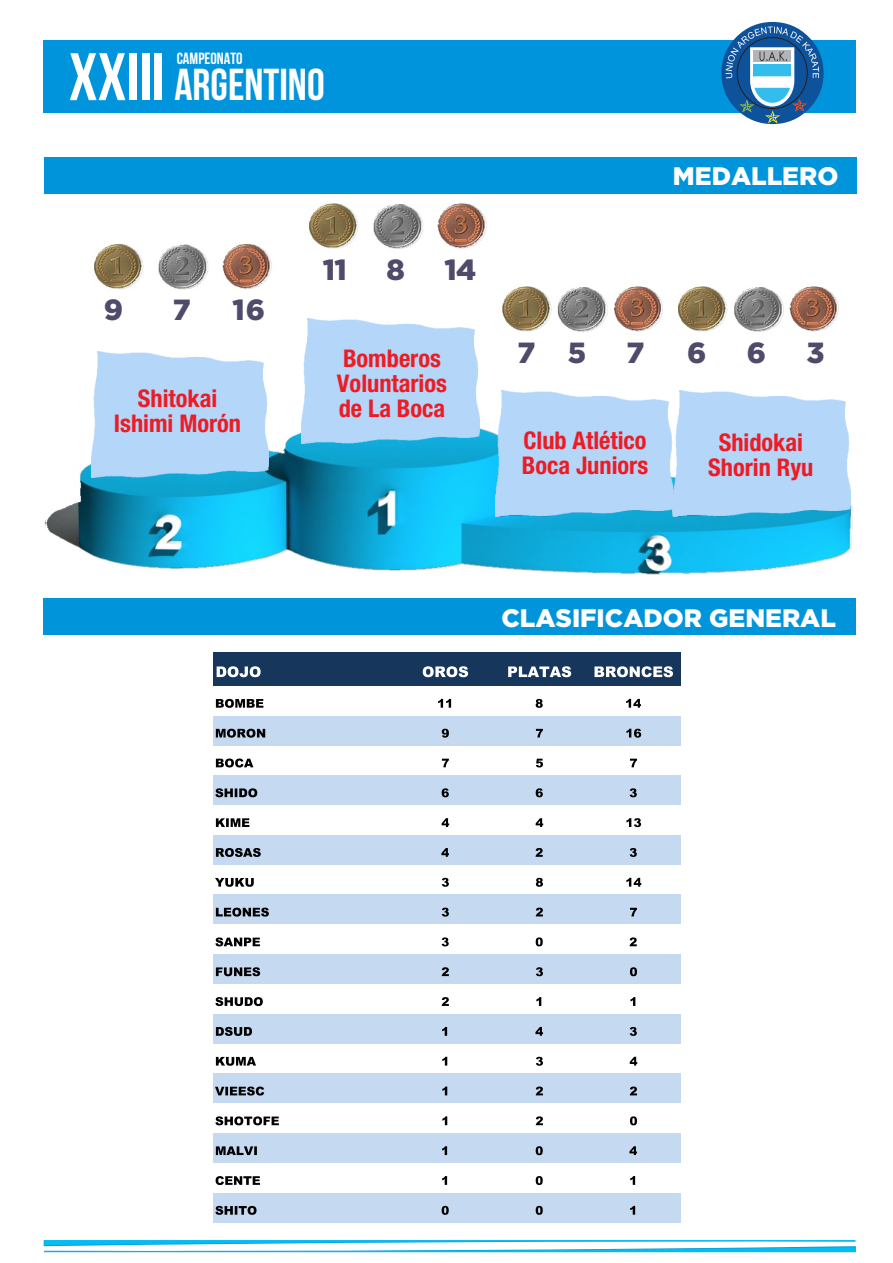
<style>
.page{position:relative;width:893px;height:1263px;background:#fff}
.page>*{position:absolute;margin:0;border:0;box-sizing:border-box;transform-origin:0 0}
.t1{font:700 67.05px "Bebas Neue";color:#fff}
.t2{font:700 44.7px "Bebas Neue";color:#fff}
.t3{font:900 29.1px "Gotham";color:#4f4b6a}
.t4{font:900 25.35px "Gotham";color:#fff}
.t5{font:700 condensed 24.45px/24.9px "Helvetica Neue LT";color:#ed1c24}
.t6{font:700 16.2px "Bebas Neue";color:#fff}
</style>
<div class="page">
<div style="left:44px;top:599px;width:812px;height:36px;background:#0095da"></div>
<img style="left:45px;top:193px;width:810px;height:382px">
<svg style="left:44px;top:1240px;width:812px;height:12px"></svg>
<img style="left:496px;top:391px;width:355px;height:126px">
<div style="left:213px;top:652px;width:467px;height:34px;background:#16365c"></div>
<div style="left:213px;top:715px;width:467px;height:30px;background:#c5d9f1"></div>
<div style="left:213px;top:775px;width:467px;height:30px;background:#c5d9f1"></div>
<div style="left:213px;top:835px;width:467px;height:30px;background:#c5d9f1"></div>
<div style="left:213px;top:894px;width:467px;height:30px;background:#c5d9f1"></div>
<div style="left:213px;top:954px;width:467px;height:30px;background:#c5d9f1"></div>
<div style="left:213px;top:1014px;width:467px;height:30px;background:#c5d9f1"></div>
<div style="left:213px;top:1073px;width:467px;height:30px;background:#c5d9f1"></div>
<div style="left:213px;top:1133px;width:467px;height:30px;background:#c5d9f1"></div>
<div style="left:213px;top:1193px;width:467px;height:30px;background:#c5d9f1"></div>
<svg style="left:217px;top:666px;width:456px;height:11px"></svg>
<svg style="left:216px;top:699px;width:425px;height:9px"></svg>
<svg style="left:216px;top:729px;width:425px;height:9px"></svg>
<svg style="left:216px;top:758px;width:421px;height:9px"></svg>
<svg style="left:215px;top:788px;width:422px;height:9px"></svg>
<svg style="left:216px;top:818px;width:425px;height:9px"></svg>
<svg style="left:216px;top:848px;width:421px;height:9px"></svg>
<svg style="left:215px;top:878px;width:426px;height:9px"></svg>
<svg style="left:216px;top:908px;width:421px;height:8px"></svg>
<svg style="left:215px;top:937px;width:422px;height:9px"></svg>
<svg style="left:216px;top:967px;width:421px;height:9px"></svg>
<svg style="left:215px;top:997px;width:420px;height:9px"></svg>
<svg style="left:216px;top:1027px;width:421px;height:9px"></svg>
<svg style="left:216px;top:1057px;width:421px;height:9px"></svg>
<svg style="left:215px;top:1086px;width:422px;height:9px"></svg>
<svg style="left:215px;top:1116px;width:422px;height:9px"></svg>
<svg style="left:216px;top:1146px;width:421px;height:9px"></svg>
<svg style="left:216px;top:1176px;width:419px;height:9px"></svg>
<svg style="left:215px;top:1206px;width:420px;height:9px"></svg>
<div style="left:44px;top:157px;width:813px;height:36px;background:#0095da"></div>
<img style="left:91px;top:351px;width:178px;height:126px">
<img style="left:302px;top:318px;width:177px;height:126px">
<div style="left:44px;top:41px;width:812px;height:72px;background:#0094dc"></div>
<svg style="left:721px;top:22px;width:103px;height:102px"></svg>
<h1 class="t1" style="left:69px;top:50px;width:97px">XXIII</h1>
<p class="t6" style="left:177px;top:52px;width:67px">CAMPEONATO</p>
<h2 class="t2" style="left:174px;top:66px;width:152px">ARGENTINO</h2>
<p class="t3" style="left:104px;top:299px;width:21px">9</p>
<p class="t3" style="left:173px;top:299px;width:19px">7</p>
<p class="t3" style="left:232px;top:299px;width:34px">16</p>
<p class="t5" style="left:114px;top:385px;width:129px;text-align:center">Shitokai<br>Ishimi Morón</p>
<p class="t3" style="left:323px;top:259px;width:25px">11</p>
<p class="t3" style="left:386px;top:259px;width:20px">8</p>
<p class="t3" style="left:445px;top:259px;width:33px">14</p>
<p class="t5" style="left:337px;top:346px;width:112px">Bomberos<br>Voluntarios de La Boca</p>
<p class="t4" style="left:673px;top:166px;width:167px">MEDALLERO</p>
<p class="t3" style="left:518px;top:342px;width:70px">7 5</p>
<p class="t3" style="left:626px;top:342px;width:19px">7</p>
<p class="t3" style="left:687px;top:342px;width:21px">6</p>
<p class="t3" style="left:747px;top:342px;width:21px">6</p>
<p class="t3" style="left:806px;top:342px;width:20px">3</p>
<p class="t5" style="left:522px;top:428px;width:128px">Club Atlético<br>Boca Juniors</p>
<p class="t5" style="left:708px;top:429px;width:107px;text-align:center">Shidokai<br>Shorin Ryu</p>
<p class="t4" style="left:501px;top:608px;width:336px">CLASIFICADOR GENERAL</p>
</div>
